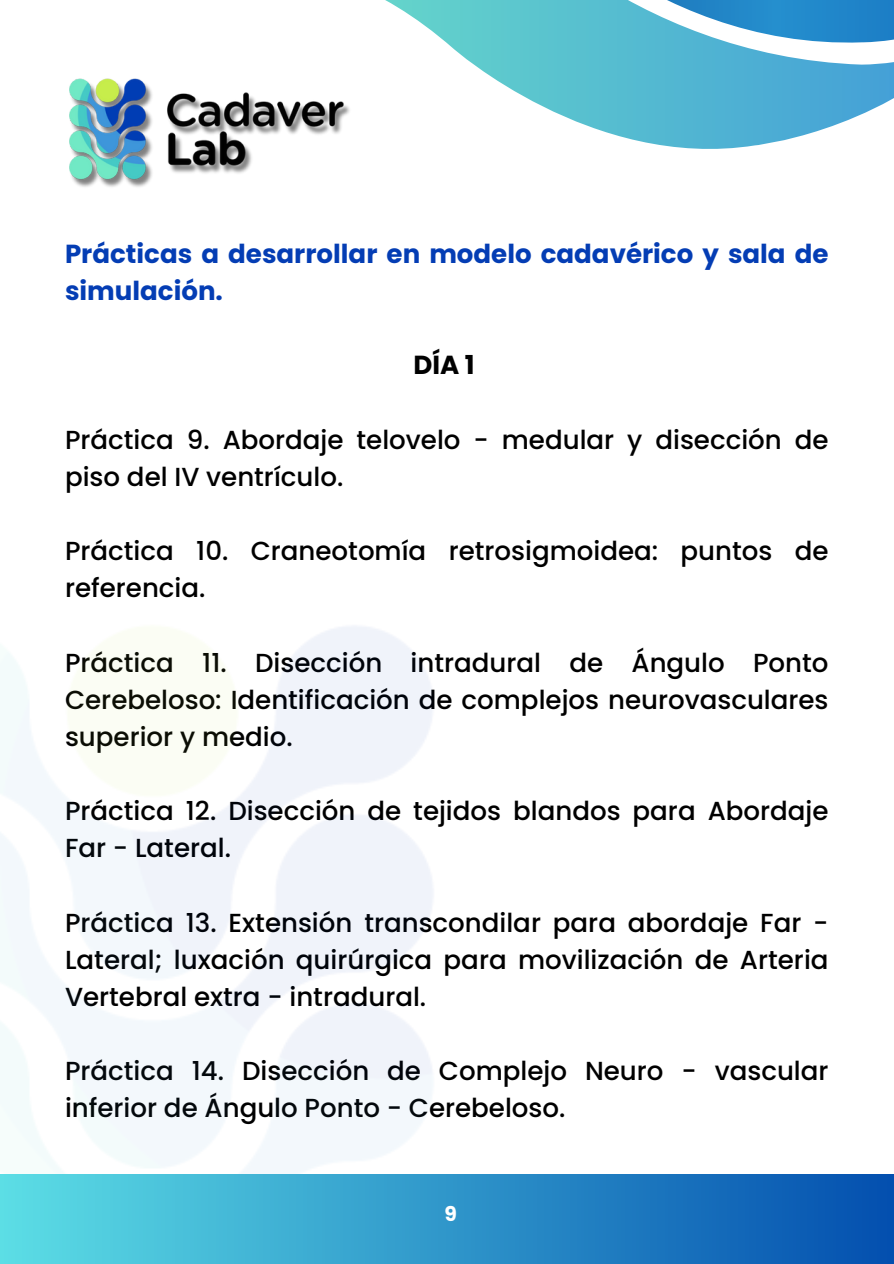
<style>
.page{position:relative;width:894px;height:1264px;background:#fff}
.page>*{position:absolute;margin:0;border:0;box-sizing:border-box;transform-origin:0 0}
.t1{font:500 26.1px/37.2px "Poppins";color:#000}
.t2{font:700 26.1px/37.2px "Poppins";color:#043db4}
.t3{font:700 26.1px "Poppins";color:#000}
.t4{font:700 20.25px "Poppins";color:#fff}
</style>
<div class="page">
<img style="left:69px;top:78px;width:176px;height:109px">
<div style="left:0;top:1174px;width:893px;height:89px;background:linear-gradient(to right,#5cdee5,#034faf)"></div>
<svg style="left:181px;top:0;width:712px;height:171px"></svg>
<p class="t2" style="left:65px;top:235px;width:764px">Prácticas a desarrollar en modelo cadavérico y sala de simulación.</p>
<p class="t3" style="left:413px;top:347px;width:63px">DÍA 1</p>
<p class="t1" style="left:65px;top:421px;width:764px">Práctica 9. Abordaje telovelo - medular y disección de piso del IV ventrículo.</p>
<h1 class="t1" style="left:65px;top:532px;width:764px">Práctica 10. Craneotomía retrosigmoidea: puntos de referencia.</h1>
<p class="t1" style="left:65px;top:643px;width:764px;text-align:justify">Práctica 11. Disección intradural de Ángulo Ponto Cerebeloso: Identificación de complejos neurovasculares superior y medio.</p>
<p class="t1" style="left:65px;top:792px;width:764px">Práctica 12. Disección de tejidos blandos para Abordaje<br>Far - Lateral.</p>
<p class="t1" style="left:65px;top:903px;width:764px;text-align:justify">Práctica 13. Extensión transcondilar para abordaje Far - Lateral; luxación quirúrgica para movilización de Arteria Vertebral extra - intradural.</p>
<p class="t1" style="left:65px;top:1052px;width:764px">Práctica 14. Disección de Complejo Neuro - vascular inferior de Ángulo Ponto - Cerebeloso.</p>
<p class="t4" style="left:444px;top:1199px;width:14px">9</p>
</div>
